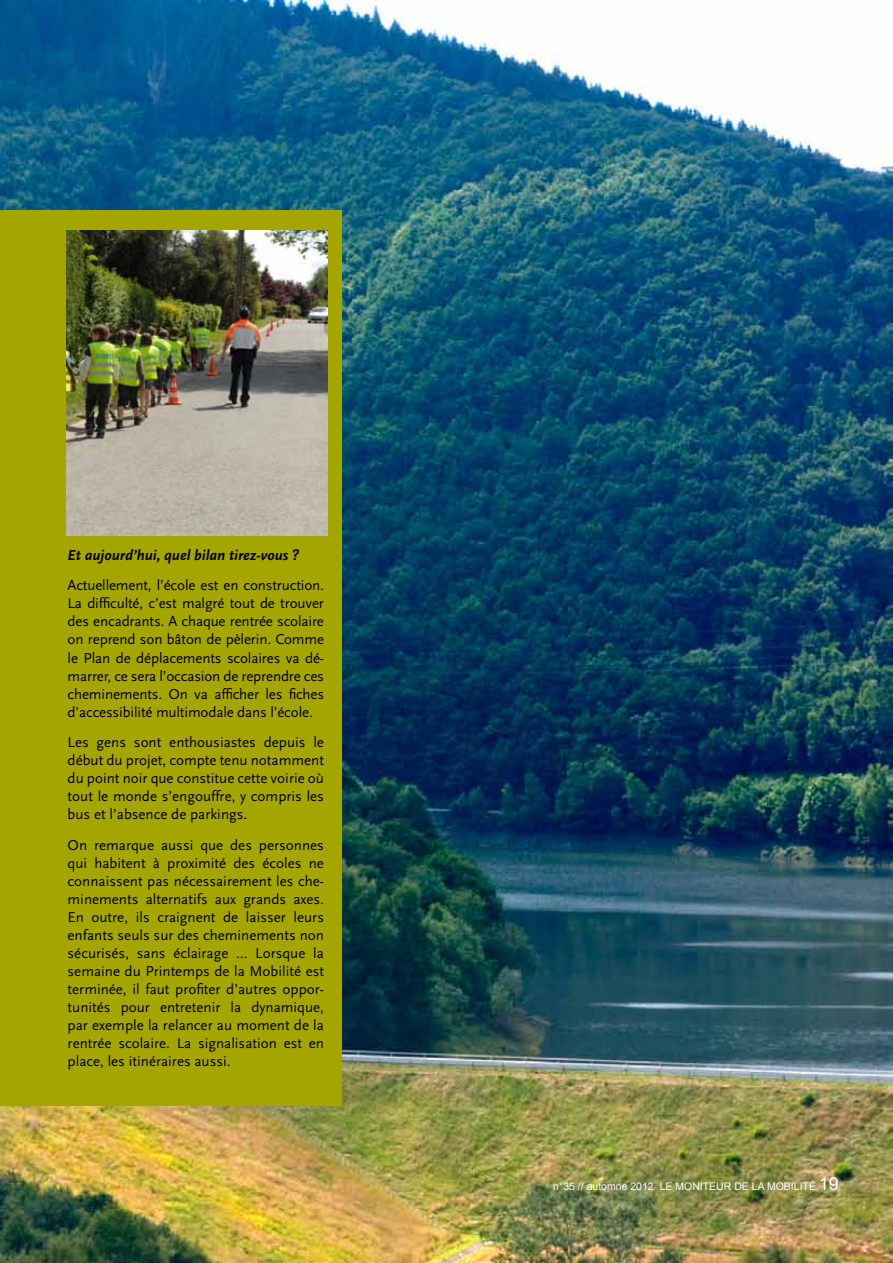
<style>
.page{position:relative;width:893px;height:1263px;background:#fff}
.page>*{position:absolute;margin:0;border:0;box-sizing:border-box;transform-origin:0 0}
.t1{font:15px/18px "Scala Sans";color:#000;text-align:justify}
.t2{font:italic 700 15px "Scala Sans";color:#000}
.t3{font:10.5px "Arial";color:#fff}
.s1{font-size:18px}
</style>
<div class="page">
<img style="left:0;top:0;width:893px;height:1263px">
<div style="left:0;top:210px;width:341px;height:896px;background:#a5a500"></div>
<img style="left:67px;top:230px;width:260px;height:306px">
<p class="t2" style="left:68px;top:547px;width:233px">Et aujourd’hui, quel bilan tirez-vous ?</p>
<p class="t1" style="left:68px;top:577px;width:258px">Actuellement, l’école est en construction.<br>La difficulté, c’est malgré tout de trouver des encadrants. A chaque rentrée scolaire on reprend son bâton de pèlerin. Comme le Plan de déplacements scolaires va dé&shy;marrer, ce sera l’occasion de reprendre ces cheminements. On va afficher les fiches d’accessibilité multimodale dans l’école.</p>
<p class="t1" style="left:68px;top:734px;width:258px">Les gens sont enthousiastes depuis le début du projet, compte tenu notamment du point noir que constitue cette voirie où tout le monde s’engouffre, y compris les bus et l’absence de parkings.</p>
<p class="t1" style="left:68px;top:836px;width:258px">On remarque aussi que des personnes qui habitent à proximité des écoles ne connaissent pas nécessairement les che&shy;minements alternatifs aux grands axes.<br>En outre, ils craignent de laisser leurs enfants seuls sur des cheminements non sécurisés, sans éclairage … Lorsque la semaine du Printemps de la Mobilité est terminée, il faut profiter d’autres oppor&shy;tunités pour entretenir la dynamique, par exemple la relancer au moment de la rentrée scolaire. La signalisation est en place, les itinéraires aussi.</p>
<p class="t3" style="left:553px;top:1179px;width:287px">N°35 // AUTOMNE 2012 LE MONITEUR DE LA MOBILITÉ <span class="s1">19</span></p>
</div>
